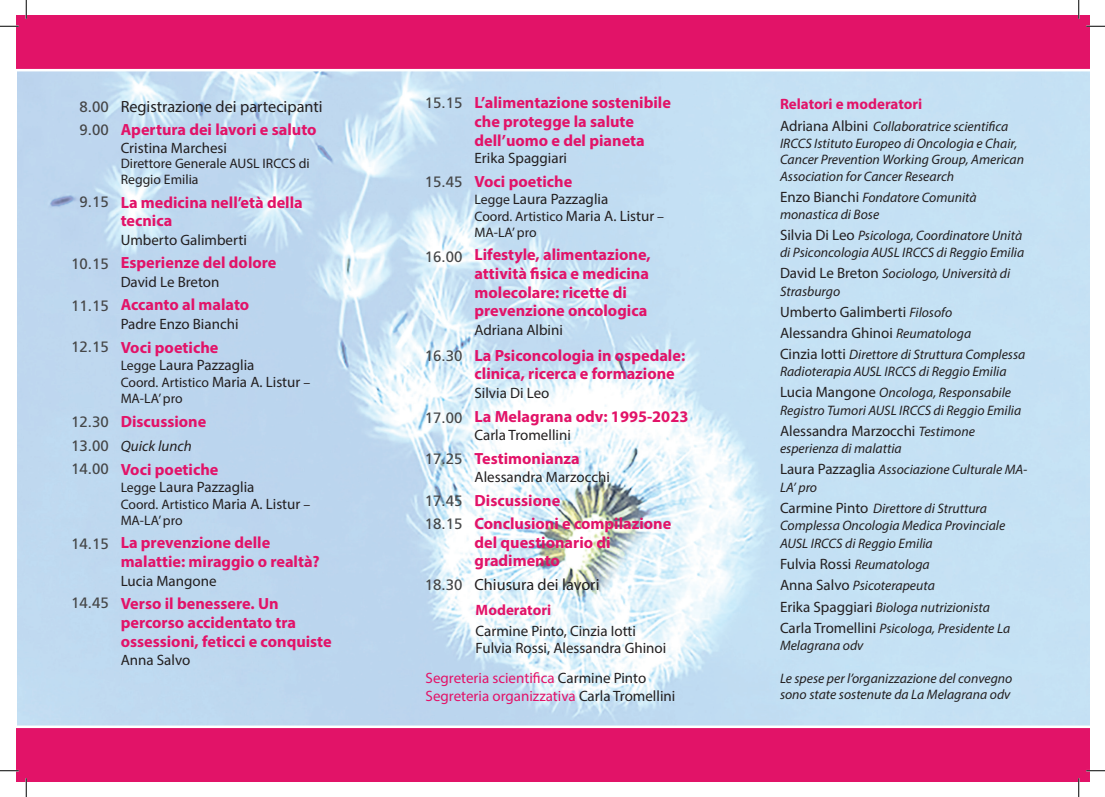
<style>
.page{position:relative;width:1105px;height:797px;background:#fff}
.page>*{position:absolute;margin:0;border:0;box-sizing:border-box;transform-origin:0 0}
.t1{font:700 16.25px/18.8px "Myriad Pro";color:#e21368}
.t2{font:16.25px "Myriad Pro";color:#231f20}
.List_Paragraph{font:15px "Myriad Pro";color:#231f20}
.t3{font:15px "Frutiger";color:#454647}
.t4{font:15px "Myriad Pro";color:#e21368}
.List_Paragraph-2{font:700 15px "Myriad Pro";color:#e21368}
.t5{font:italic 15px "Myriad Pro";color:#231f20}
.t6{font:italic 13.75px/17.5px "Myriad Pro";color:#231f20}
.t7{font:13.75px/15.8px "Myriad Pro";color:#231f20}
.s1{font-size:13.75px}
.s2{font-size:15px}
.s3{color:#231f20}
.s4{font-style:normal;font-size:15px}
.s5{font-style:italic;font-size:13.75px}
</style>
<div class="page">
<img style="left:17px;top:71px;width:1072px;height:654px">
<div style="left:16px;top:16px;width:1073px;height:53px;background:#e21368"></div>
<svg style="left:16px;top:725px;width:1073px;height:56px;background:#e21f70"></svg>
<svg style="left:0;top:25px;width:19px;height:2px"></svg>
<svg style="left:1086px;top:25px;width:19px;height:2px"></svg>
<svg style="left:0;top:770px;width:19px;height:1px"></svg>
<svg style="left:1086px;top:770px;width:19px;height:1px"></svg>
<svg style="left:25px;top:0;width:2px;height:19px"></svg>
<svg style="left:25px;top:778px;width:2px;height:19px"></svg>
<svg style="left:1078px;top:0;width:1px;height:19px"></svg>
<svg style="left:1078px;top:778px;width:1px;height:19px"></svg>
<p class="t3" style="left:80px;top:98px;width:31px">8.00</p>
<p class="t3" style="left:80px;top:121px;width:31px">9.00</p>
<p class="t3" style="left:80px;top:193px;width:31px">9.15</p>
<p class="t3" style="left:71px;top:255px;width:39px">10.15</p>
<p class="t3" style="left:71px;top:297px;width:39px">11.15</p>
<p class="t3" style="left:71px;top:337px;width:39px">12.15</p>
<p class="t3" style="left:71px;top:413px;width:39px">12.30</p>
<p class="t3" style="left:71px;top:437px;width:39px">13.00</p>
<p class="t3" style="left:71px;top:460px;width:39px">14.00</p>
<p class="t3" style="left:71px;top:534px;width:39px">14.15</p>
<p class="t3" style="left:71px;top:594px;width:39px">14.45</p>
<p class="t2" style="left:121px;top:96px;width:203px">Registrazione dei partecipanti</p>
<p class="t1" style="left:121px;top:120px;width:197px">Apertura dei lavori e saluto</p>
<p class="List_Paragraph" style="left:121px;top:138px;width:108px">Cristina Marchesi</p>
<p class="t7" style="left:121px;top:156px;width:190px">Direttore Generale AUSL IRCCS di<br>Reggio Emilia</p>
<p class="t1" style="left:121px;top:192px;width:184px">La medicina nell’età della tecnica</p>
<p class="List_Paragraph" style="left:121px;top:231px;width:128px">Umberto Galimberti</p>
<p class="t1" style="left:121px;top:253px;width:157px">Esperienze del dolore</p>
<p class="List_Paragraph" style="left:121px;top:273px;width:100px">David Le Breton</p>
<p class="t1" style="left:121px;top:295px;width:130px">Accanto al malato</p>
<p class="List_Paragraph" style="left:121px;top:315px;width:119px">Padre Enzo Bianchi</p>
<p class="t1" style="left:121px;top:337px;width:99px">Voci poetiche</p>
<p class="List_Paragraph" style="left:121px;top:355px;width:135px"><span class="s1">Legge</span> Laura Pazzaglia</p>
<p class="t7" style="left:121px;top:374px;width:191px">Coord. Artistico <span class="s2">Maria A. Listur</span> –<br>MA-LA’ pro</p>
<p class="t1" style="left:121px;top:412px;width:87px">Discussione</p>
<p class="t5" style="left:121px;top:437px;width:73px">Quick lunch</p>
<p class="t1" style="left:121px;top:459px;width:99px">Voci poetiche</p>
<p class="List_Paragraph" style="left:121px;top:477px;width:135px"><span class="s1">Legge</span> Laura Pazzaglia</p>
<p class="t7" style="left:121px;top:496px;width:191px">Coord. Artistico <span class="s2">Maria A. Listur</span> –<br>MA-LA’ pro</p>
<p class="t1" style="left:121px;top:533px;width:201px">La prevenzione delle malattie: miraggio o realtà?</p>
<p class="List_Paragraph" style="left:121px;top:571px;width:97px">Lucia Mangone</p>
<p class="t1" style="left:121px;top:594px;width:213px">Verso il benessere. Un percorso accidentato tra ossessioni, feticci e conquiste</p>
<p class="List_Paragraph" style="left:121px;top:651px;width:71px">Anna Salvo</p>
<p class="t3" style="left:425px;top:94px;width:39px">15.15</p>
<p class="t3" style="left:425px;top:173px;width:39px">15.45</p>
<p class="t3" style="left:425px;top:248px;width:39px">16.00</p>
<p class="t3" style="left:425px;top:347px;width:39px">16.30</p>
<p class="t3" style="left:425px;top:409px;width:39px">17.00</p>
<p class="t3" style="left:425px;top:450px;width:39px">17.25</p>
<p class="t3" style="left:425px;top:492px;width:39px">17.45</p>
<p class="t3" style="left:425px;top:515px;width:39px">18.15</p>
<p class="t3" style="left:425px;top:575px;width:39px">18.30</p>
<p class="t1" style="left:474px;top:93px;width:198px">L’alimentazione sostenibile che protegge la salute dell’uomo e del pianeta</p>
<p class="List_Paragraph" style="left:474px;top:149px;width:94px">Erika Spaggiari</p>
<p class="t1" style="left:474px;top:171px;width:99px">Voci poetiche</p>
<p class="List_Paragraph" style="left:474px;top:189px;width:135px"><span class="s1">Legge</span> Laura Pazzaglia</p>
<p class="t7" style="left:474px;top:208px;width:191px">Coord. Artistico <span class="s2">Maria A. Listur</span> –<br>MA-LA’ pro</p>
<p class="t1" style="left:474px;top:245px;width:178px">Lifestyle, alimentazione, attività fisica e medicina molecolare: ricette di prevenzione oncologica</p>
<p class="List_Paragraph" style="left:474px;top:321px;width:90px">Adriana Albini</p>
<p class="t1" style="left:474px;top:345px;width:212px">La Psiconcologia in ospedale: clinica, ricerca e formazione</p>
<p class="List_Paragraph" style="left:474px;top:384px;width:76px">Silvia Di Leo</p>
<p class="t1" style="left:474px;top:406px;width:215px">La Melagrana odv: 1995-2023</p>
<p class="List_Paragraph" style="left:474px;top:426px;width:98px">Carla Tromellini</p>
<p class="t1" style="left:474px;top:448px;width:107px">Testimonianza</p>
<p class="List_Paragraph" style="left:474px;top:468px;width:137px">Alessandra Marzocchi</p>
<p class="t1" style="left:474px;top:490px;width:87px">Discussione</p>
<p class="t1" style="left:474px;top:514px;width:198px">Conclusioni e compilazione del questionario di gradimento</p>
<p class="t2" style="left:474px;top:574px;width:126px">Chiusura dei lavori</p>
<p class="List_Paragraph-2" style="left:476px;top:600px;width:77px">Moderatori</p>
<p class="List_Paragraph" style="left:476px;top:622px;width:162px">Carmine Pinto, Cinzia Iotti</p>
<p class="List_Paragraph" style="left:476px;top:639px;width:192px">Fulvia Rossi, Alessandra Ghinoi</p>
<p class="t4" style="left:426px;top:668px;width:222px">Segreteria scientifica <span class="s3">Carmine Pinto</span></p>
<p class="t4" style="left:426px;top:686px;width:251px">Segreteria organizzativa <span class="s3">Carla Tromellini</span></p>
<p class="List_Paragraph-2" style="left:780px;top:94px;width:144px">Relatori e moderatori</p>
<p class="t6" style="left:780px;top:118px;width:246px;line-height:16.5px"><span class="s4">Adriana Albini</span> Collaboratrice scientifica IRCCS Istituto Europeo di Oncologia e Chair, Cancer Prevention Working Group, American Association for Cancer Research</p>
<p class="t6" style="left:780px;top:188px;width:198px"><span class="s4">Enzo Bianchi</span> Fondatore Comunità monastica di Bose</p>
<p class="t6" style="left:780px;top:227px;width:246px;line-height:16.5px"><span class="s4">Silvia Di Leo</span> Psicologa, Coordinatore Unità di Psiconcologia AUSL IRCCS di Reggio Emilia</p>
<p class="t6" style="left:780px;top:264px;width:232px"><span class="s4">David Le Breton</span> Sociologo, Università di<br>Strasburgo</p>
<p class="List_Paragraph" style="left:780px;top:302px;width:174px">Umberto Galimberti <span class="s5">Filosofo</span></p>
<p class="List_Paragraph" style="left:780px;top:323px;width:193px">Alessandra Ghinoi <span class="s5">Reumatologa</span></p>
<p class="t6" style="left:780px;top:345px;width:247px"><span class="s4">Cinzia Iotti</span> Direttore di Struttura Complessa<br>Radioterapia AUSL IRCCS di Reggio Emilia</p>
<p class="t6" style="left:780px;top:383px;width:243px"><span class="s4">Lucia Mangone</span> Oncologa, Responsabile<br>Registro Tumori AUSL IRCCS di Reggio Emilia</p>
<p class="List_Paragraph" style="left:780px;top:421px;width:197px">Alessandra Marzocchi <span class="s5">Testimone</span></p>
<p class="t6" style="left:780px;top:440px;width:123px">esperienza di malattia</p>
<p class="t6" style="left:780px;top:461px;width:249px"><span class="s4">Laura Pazzaglia</span> Associazione Culturale MA-<br>LA’ pro</p>
<p class="t6" style="left:780px;top:499px;width:227px"><span class="s4">Carmine Pinto</span> Direttore di Struttura<br>Complessa Oncologia Medica Provinciale<br>AUSL IRCCS di Reggio Emilia</p>
<p class="List_Paragraph" style="left:780px;top:554px;width:151px">Fulvia Rossi <span class="s5">Reumatologa</span></p>
<p class="t6" style="left:780px;top:576px;width:156px"><span class="s4">Anna Salvo</span> Psicoterapeuta</p>
<p class="t6" style="left:780px;top:598px;width:211px"><span class="s4">Erika Spaggiari</span> Biologa nutrizionista</p>
<p class="t6" style="left:780px;top:620px;width:232px;line-height:16.5px"><span class="s4">Carla Tromellini</span> Psicologa, Presidente La<br>Melagrana odv</p>
<p class="t6" style="left:780px;top:669px;width:234px;line-height:16.5px">Le spese per l’organizzazione del convegno sono state sostenute da La Melagrana odv</p>
</div>
